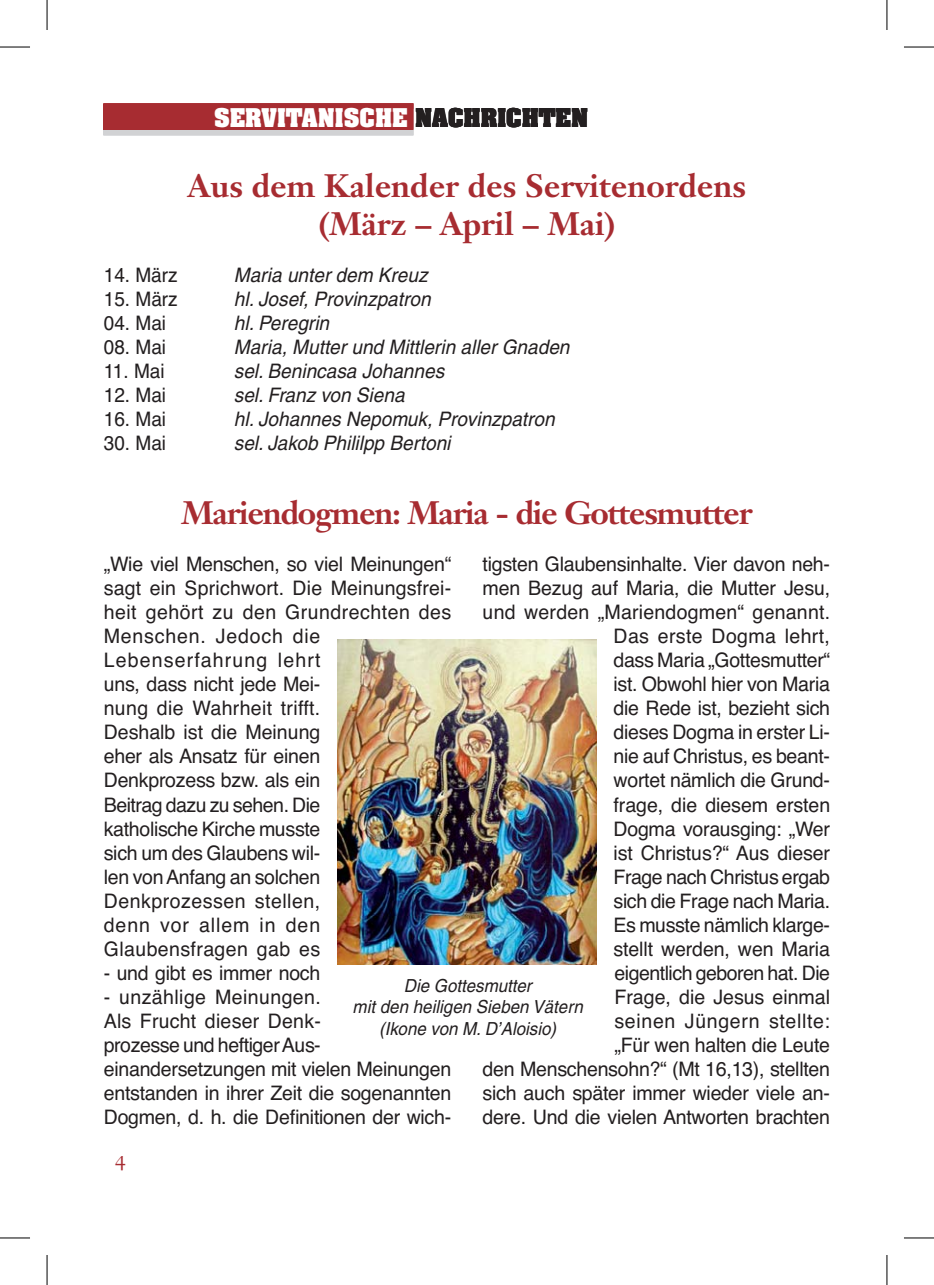
<style>
.page{position:relative;width:934px;height:1285px;background:#fff}
.page>*{position:absolute;margin:0;border:0;box-sizing:border-box;transform-origin:0 0}
.t1{font:700 32px/38.4px "Janson Text";color:#a72c31;text-align:center}
.t2{font:700 32px "Janson Text";letter-spacing:-.035em;color:#a72c31}
.t3{font:700 22px "Aachen";color:#fff}
.t4{font:20px/24px "Helvetica";letter-spacing:-.015em;color:#231f20}
.t5{font:italic 20px "Helvetica";color:#231f20;scale:.95 1}
.t6{font:20px "Helvetica";letter-spacing:-.015em;color:#231f20;scale:.95 1}
.t7{font:20px "Janson Text";color:#a72c31}
.t8{font:italic 18px/21.6px "Helvetica";color:#231f20;text-align:center;scale:.94 1}
.s1{color:#231f20}
</style>
<div class="page">
<svg style="left:106px;top:129px;width:305px;height:4px"></svg>
<div style="left:104px;top:109px;width:309px;height:26px;border:1px solid #d1d2d4"></div>
<div style="left:104px;top:104px;width:309px;height:25px;background:#a72c31"></div>
<img style="left:337px;top:639px;width:259px;height:325px">
<hr style="left:0;top:47px;width:30px;height:1px;background:#000">
<hr style="left:903px;top:47px;width:30px;height:1px;background:#000">
<hr style="left:0;top:1237px;width:30px;height:1px;background:#000">
<hr style="left:903px;top:1237px;width:30px;height:1px;background:#000">
<hr style="left:47px;top:0;width:1px;height:30px;background:#000">
<hr style="left:47px;top:1255px;width:1px;height:30px;background:#000">
<hr style="left:886px;top:0;width:1px;height:30px;background:#000">
<hr style="left:886px;top:1255px;width:1px;height:30px;background:#000">
<p class="t3" style="left:214px;top:108px;width:375px">SERVITANISCHE <span class="s1">NACHRICHTEN</span></p>
<h1 class="t1" style="left:188px;top:170px;width:559px">Aus dem Kalender des Servitenordens (März – April – Mai)</h1>
<p class="t6" style="left:104px;top:267px;width:79px">14. März</p>
<p class="t5" style="left:234px;top:267px;width:205px">Maria unter dem Kreuz</p>
<p class="t6" style="left:104px;top:291px;width:79px">15. März</p>
<p class="t5" style="left:234px;top:291px;width:208px">hl. Josef, Provinzpatron</p>
<p class="t6" style="left:104px;top:315px;width:67px">04. Mai</p>
<p class="t5" style="left:234px;top:315px;width:102px">hl. Peregrin</p>
<p class="t6" style="left:104px;top:339px;width:67px">08. Mai</p>
<p class="t5" style="left:234px;top:339px;width:354px">Maria, Mutter und Mittlerin aller Gnaden</p>
<p class="t6" style="left:104px;top:363px;width:66px">11. Mai</p>
<p class="t5" style="left:234px;top:363px;width:223px">sel. Benincasa Johannes</p>
<p class="t6" style="left:104px;top:387px;width:67px">12. Mai</p>
<p class="t5" style="left:234px;top:387px;width:181px">sel. Franz von Siena</p>
<p class="t6" style="left:104px;top:411px;width:67px">16. Mai</p>
<p class="t5" style="left:234px;top:411px;width:339px">hl. Johannes Nepomuk, Provinzpatron</p>
<p class="t6" style="left:104px;top:435px;width:67px">30. Mai</p>
<p class="t5" style="left:234px;top:435px;width:229px">sel. Jakob Phililpp Bertoni</p>
<h1 class="t2" style="left:181px;top:500px;width:572px">Mariendogmen: Maria - die Gottesmutter</h1>
<p class="t4" style="left:104px;top:554px;width:349px">„Wie viel Menschen, so viel Meinungen“ sagt ein Sprichwort. Die Meinungsfrei&shy;heit gehört zu den Grundrechten des<br>Menschen. Jedoch die<br>Lebenserfahrung lehrt<br>uns, dass nicht jede Mei-<br>nung die Wahrheit trifft.<br>Deshalb ist die Meinung<br>eher als Ansatz für einen<br>Denkprozess bzw. als ein<br>Beitrag dazu zu sehen. Die<br>katholische Kirche musste<br>sich um des Glaubens wil-<br>len von Anfang an solchen<br>Denkprozessen stellen,<br>denn vor allem in den<br>Glaubensfragen gab es</p>
<p class="t4" style="left:104px;top:962px;width:218px">- und gibt es immer noch</p>
<p class="t4" style="left:104px;top:986px;width:349px">- unzählige Meinungen.<br>Als Frucht dieser Denk-<br>prozesse und heftiger Aus&shy;einandersetzungen mit vielen Meinungen entstanden in ihrer Zeit die sogenannten<br>Dogmen, d. h. die Definitionen der wich-</p>
<p class="t4" style="left:482px;top:554px;width:349px;text-align:right">tigsten Glaubensinhalte. Vier davon neh&shy;men Bezug auf Maria, die Mutter Jesu, und werden „Mariendogmen“ genannt.<br>Das erste Dogma lehrt,<br>dass Maria „Gottesmutter“<br>ist. Obwohl hier von Maria<br>die Rede ist, bezieht sich<br>dieses Dogma in erster Li-<br>nie auf Christus, es beant-<br>wortet nämlich die Grund-<br>frage, die diesem ersten<br>Dogma vorausging: „Wer<br>ist Christus?“ Aus dieser<br>Frage nach Christus ergab<br>sich die Frage nach Maria.<br>Es musste nämlich klarge-<br>stellt werden, wen Maria<br>eigentlich geboren hat. Die<br>Frage, die Jesus einmal<br>seinen Jüngern stellte:<br>„Für wen halten die Leute<br>den Menschensohn?“ (Mt 16,13), stellten sich auch später immer wieder viele an&shy;dere. Und die vielen Antworten brachten</p>
<p class="t8" style="left:352px;top:976px;width:246px">Die Gottesmutter<br>mit den heiligen Sieben Vätern (Ikone von M. D’Aloisio)</p>
<p class="t7" style="left:115px;top:1154px;width:12px">4</p>
</div>
